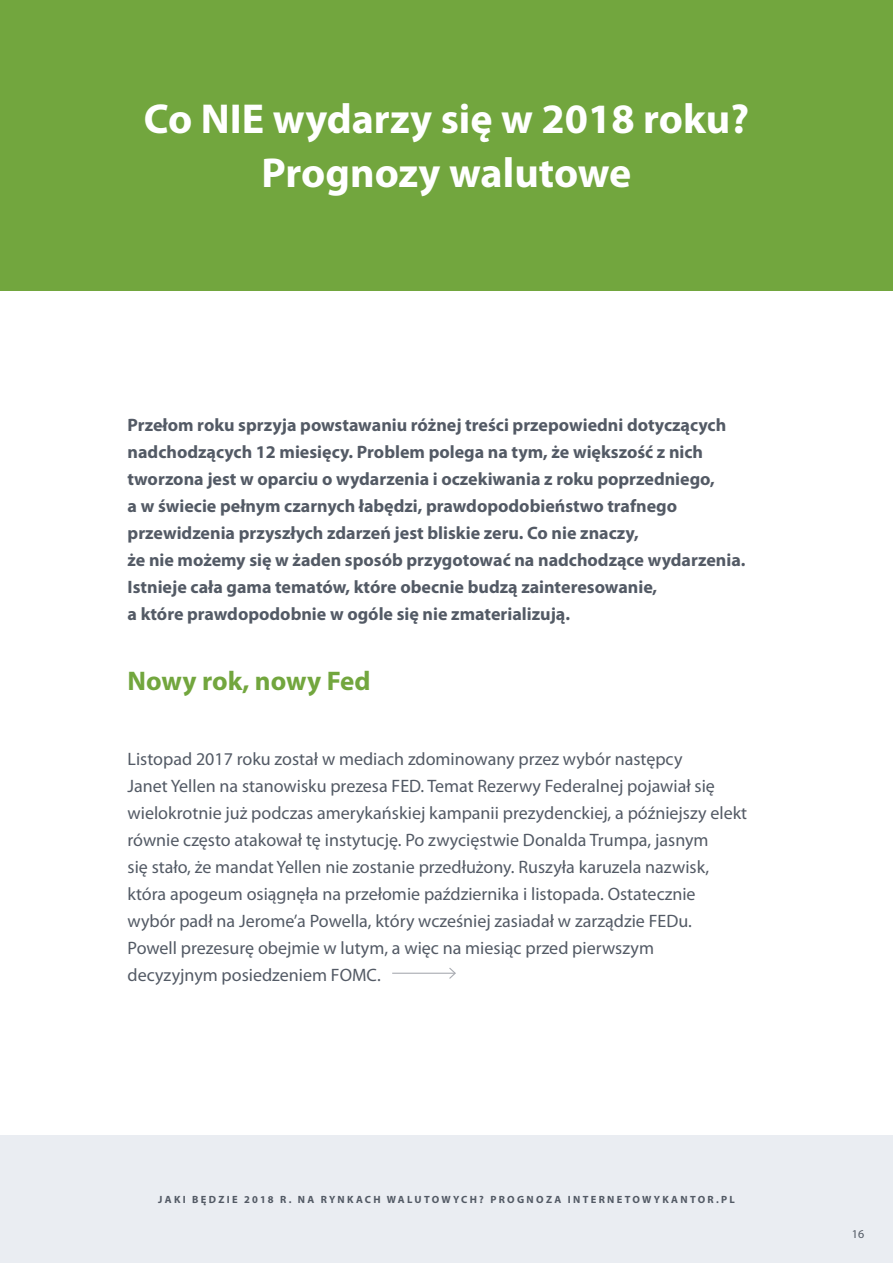
<style>
.page{position:relative;width:893px;height:1263px;background:#fff}
.page>*{position:absolute;margin:0;border:0;box-sizing:border-box;transform-origin:0 0}
.t1{font:700 42px/54px "Myriad Pro";color:#fff;text-align:center}
.t2{font:700 27px "Myriad Pro";color:#72a63e}
.t3{font:18px/27px "Myriad Pro";color:#535a65}
.t4{font:700 18px/27px "Myriad Pro";color:#535a65}
.t5{font:12px "Myriad Pro";color:#535a65}
.t6{font:700 10.5px "Myriad Pro";letter-spacing:.22em;color:#535a65}
</style>
<div class="page">
<div style="left:0;top:0;width:893px;height:291px;background:#72a63e"></div>
<div style="left:0;top:1135px;width:893px;height:128px;background:#eaedf2"></div>
<hr style="left:392px;top:973px;width:63px;height:1px;background:#a9acb2">
<svg style="left:448px;top:968px;width:8px;height:11px"></svg>
<h1 class="t1" style="left:144px;top:92px;width:607px">Co NIE wydarzy się w 2018 roku?<br>Prognozy walutowe</h1>
<p class="t4" style="left:128px;top:411px;width:619px">Przełom roku sprzyja powstawaniu różnej treści przepowiedni dotyczących nadchodzących 12 miesięcy. Problem polega na tym, że większość z nich tworzona jest w oparciu o wydarzenia i oczekiwania z roku poprzedniego,<br>a w świecie pełnym czarnych łabędzi, prawdopodobieństwo trafnego przewidzenia przyszłych zdarzeń jest bliskie zeru. Co nie znaczy,<br>że nie możemy się w żaden sposób przygotować na nadchodzące wydarzenia.<br>Istnieje cała gama tematów, które obecnie budzą zainteresowanie,<br>a które prawdopodobnie w ogóle się nie zmaterializują.</p>
<h2 class="t2" style="left:128px;top:666px;width:244px">Nowy rok, nowy Fed</h2>
<p class="t3" style="left:128px;top:746px;width:621px">Listopad 2017 roku został w mediach zdominowany przez wybór następcy<br>Janet Yellen na stanowisku prezesa FED. Temat Rezerwy Federalnej pojawiał się wielokrotnie już podczas amerykańskiej kampanii prezydenckiej, a późniejszy elekt równie często atakował tę instytucję. Po zwycięstwie Donalda Trumpa, jasnym<br>się stało, że mandat Yellen nie zostanie przedłużony. Ruszyła karuzela nazwisk, która apogeum osiągnęła na przełomie października i listopada. Ostatecznie wybór padł na Jerome’a Powella, który wcześniej zasiadał w zarządzie FEDu.<br>Powell prezesurę obejmie w lutym, a więc na miesiąc przed pierwszym decyzyjnym posiedzeniem FOMC.</p>
<p class="t6" style="left:158px;top:1193px;width:578px">JAKI BĘDZIE 2018 R. NA RYNKACH WALUTOWYCH? PROGNOZA INTERNETOWYKANTOR.PL</p>
<p class="t5" style="left:852px;top:1227px;width:14px">16</p>
</div>
